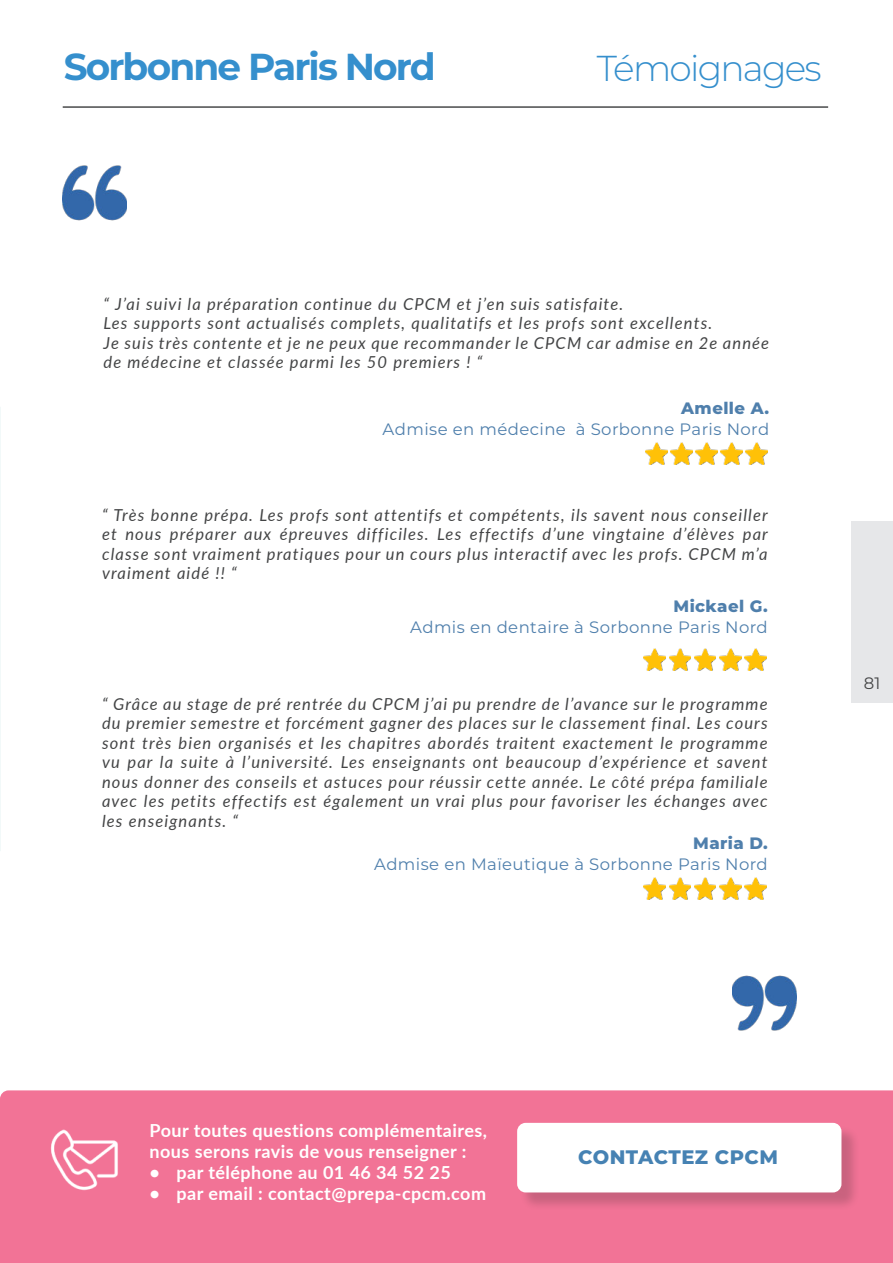
<style>
.page{position:relative;width:893px;height:1263px;background:#fff}
.page>*{position:absolute;margin:0;border:0;box-sizing:border-box;transform-origin:0 0}
.t1{font:700 37.5px "Montserrat";letter-spacing:-.05em;color:#358fcd}
.t2{font:300 36px "Montserrat";letter-spacing:-.05em;color:#358fcd}
.t3{font:800 19.5px "Montserrat";letter-spacing:.025em;color:#4682b3}
.t4{font:700 18px/21px "Lato";letter-spacing:.025em;color:#fff}
.t5{font:italic 16.5px/19.5px "Lato";letter-spacing:.07em;color:#434445;text-align:justify}
.t6{font:16.5px "Montserrat";letter-spacing:.025em;color:#4f7fac}
.t7{font:800 16.5px "Montserrat";letter-spacing:.025em;color:#4f7fac}
.t8{font:16.5px "Montserrat";color:#434445}
</style>
<div class="page">
<img style="left:63px;top:165px;width:64px;height:56px">
<img style="left:644px;top:649px;width:22px;height:22px">
<img style="left:669px;top:649px;width:22px;height:22px">
<img style="left:694px;top:649px;width:22px;height:22px">
<img style="left:719px;top:649px;width:22px;height:22px">
<img style="left:744px;top:649px;width:22px;height:22px">
<img style="left:644px;top:878px;width:22px;height:22px">
<img style="left:669px;top:878px;width:22px;height:22px">
<img style="left:694px;top:878px;width:22px;height:22px">
<img style="left:719px;top:878px;width:22px;height:22px">
<img style="left:744px;top:878px;width:22px;height:22px">
<img style="left:732px;top:975px;width:64px;height:56px">
<img style="left:645px;top:442px;width:22px;height:22px">
<img style="left:670px;top:442px;width:22px;height:22px">
<img style="left:696px;top:442px;width:21px;height:22px">
<img style="left:721px;top:442px;width:21px;height:22px">
<img style="left:746px;top:442px;width:22px;height:22px">
<hr style="left:0;top:407px;width:1px;height:444px;background:#f0f9f9">
<div style="left:0;top:1090px;width:893px;height:173px;background:#f27396"></div>
<div style="left:519px;top:1125px;width:341px;height:86px;background:#231f20;opacity:.2"></div>
<div style="left:517px;top:1123px;width:324px;height:69px;background:#fff;border-radius:9px"></div>
<img style="left:47px;top:1123px;width:73px;height:73px">
<div style="left:851px;top:521px;width:42px;height:181px;background:#e6e7e9"></div>
<hr style="left:63px;top:106px;width:765px;height:2px;background:#494a4b">
<h1 class="t1" style="left:64px;top:47px;width:374px">Sorbonne Paris Nord</h1>
<h2 class="t2" style="left:597px;top:50px;width:226px">Témoignages</h2>
<p class="t5" style="left:104px;top:294px;width:667px;text-align:left">“ J’ai suivi la préparation continue du CPCM et j’en suis satisfaite.<br>Les supports sont actualisés complets, qualitatifs et les profs sont excellents.<br>Je suis très contente et je ne peux que recommander le CPCM car admise en 2e année de médecine et classée parmi les 50 premiers ! “</p>
<p class="t7" style="left:681px;top:398px;width:90px">Amelle A.</p>
<p class="t6" style="left:383px;top:422px;width:388px">Admise en médecine à Sorbonne Paris Nord</p>
<p class="t5" style="left:102px;top:505px;width:667px">“ Très bonne prépa. Les profs sont attentifs et compétents, ils savent nous conseiller et nous préparer aux épreuves difficiles. Les effectifs d’une vingtaine d’élèves par classe sont vraiment pratiques pour un cours plus interactif avec les profs. CPCM m’a vraiment aidé !! “</p>
<p class="t7" style="left:673px;top:597px;width:96px">Mickael G.</p>
<p class="t6" style="left:410px;top:620px;width:359px">Admis en dentaire à Sorbonne Paris Nord</p>
<p class="t5" style="left:102px;top:694px;width:667px">“ Grâce au stage de pré rentrée du CPCM j’ai pu prendre de l’avance sur le programme du premier semestre et forcément gagner des places sur le classement final. Les cours sont très bien organisés et les chapitres abordés traitent exactement le programme vu par la suite à l’université. Les enseignants ont beaucoup d’expérience et savent nous donner des conseils et astuces pour réussir cette année. Le côté prépa familiale avec les petits effectifs est également un vrai plus pour favoriser les échanges avec les enseignants. “</p>
<p class="t7" style="left:693px;top:834px;width:76px">Maria D.</p>
<p class="t6" style="left:374px;top:858px;width:395px">Admise en Maïeutique à Sorbonne Paris Nord</p>
<p class="t8" style="left:864px;top:677px;width:18px">81</p>
<p class="t4" style="left:150px;top:1120px;width:339px">Pour toutes questions complémentaires, nous serons ravis de vous renseigner :</p>
<p class="t4" style="left:150px;top:1162px;width:303px">• par téléphone au 01 46 34 52 25</p>
<p class="t4" style="left:150px;top:1183px;width:338px">• par email : contact@prepa-cpcm.com</p>
<p class="t3" style="left:578px;top:1146px;width:201px">CONTACTEZ CPCM</p>
</div>
